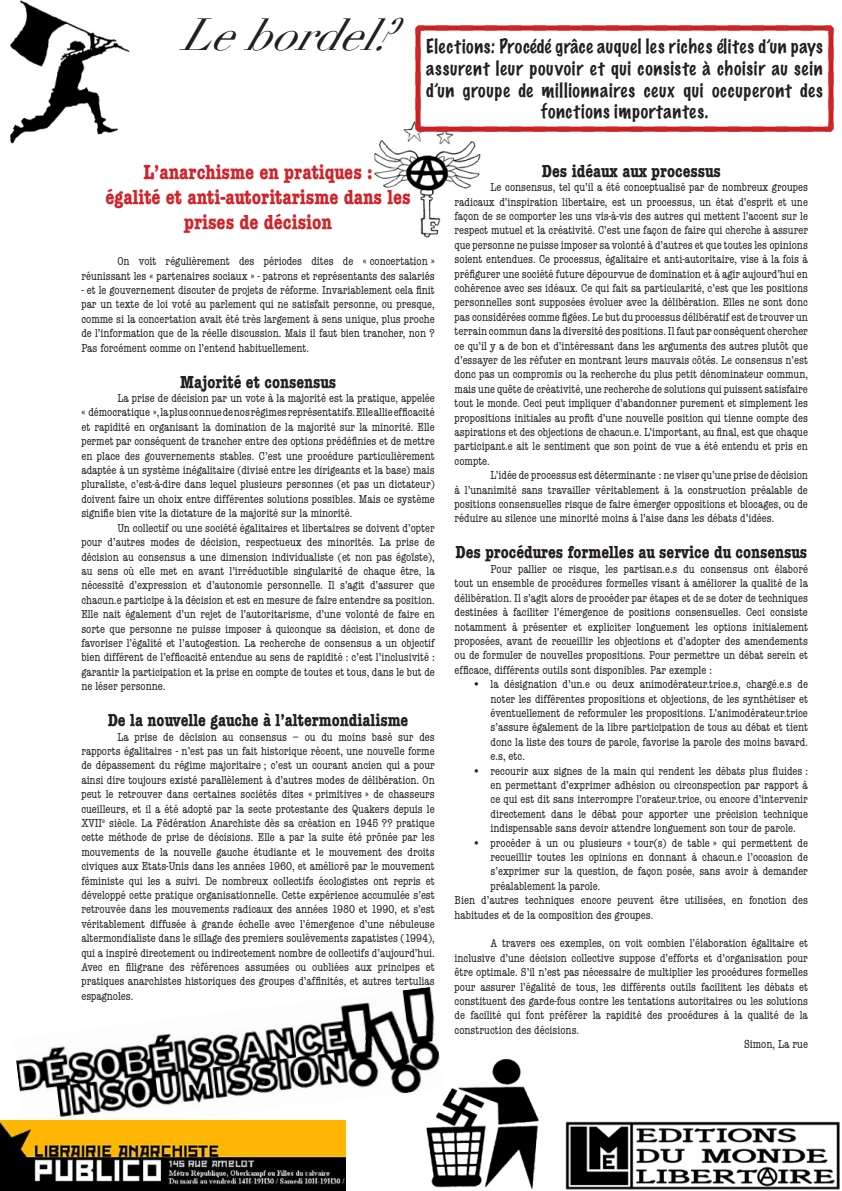
<style>
.page{position:relative;width:842px;height:1191px;background:#fff}
.page>*{position:absolute;margin:0;border:0;box-sizing:border-box;transform-origin:0 0}
.t1{font:italic 44px "Didot";color:#231f20}
.t2{font:700 condensed 21px/25.2px "American Typewriter";color:#d1232a;text-align:center}
.t3{font:100 18px/21.6px "Marker Felt";letter-spacing:.04em;color:#231f20;text-align:center}
.t4{font:700 condensed 18px "American Typewriter";color:#231f20}
.t5{font:condensed 12px/14.4px "American Typewriter";color:#231f20;text-align:justify}
</style>
<div class="page">
<img style="left:374px;top:124px;width:107px;height:114px">
<svg style="left:413px;top:25px;width:421px;height:109px"></svg>
<img style="left:565px;top:1121px;width:275px;height:69px">
<img style="left:10px;top:0;width:120px;height:144px">
<img style="left:427px;top:1059px;width:112px;height:130px">
<img style="left:16px;top:987px;width:427px;height:152px">
<img style="left:0;top:1120px;width:346px;height:71px">
<h1 class="t1" style="left:178px;top:8px;width:245px">Lebordel?</h1>
<h3 class="t3" style="left:426px;top:35px;width:398px">Elections: Procédé grâce auquel les riches élites d’un pays assurent leur pouvoir et qui consiste à choisir au sein d’un groupe de millionnaires ceux qui occuperont des fonctions importantes.</h3>
<h2 class="t2" style="left:106px;top:159px;width:306px">L’anarchisme en pratiques :<br>égalité et anti-autoritarisme dans les prises de décision</h2>
<p class="t5" style="left:81px;top:254px;width:355px;text-align:right">On voit régulièrement des périodes dites de « concertation » réunissant les « partenaires sociaux » - patrons et représentants des salariés</p>
<p class="t5" style="left:81px;top:282px;width:355px">- et le gouvernement discuter de projets de réforme. Invariablement cela finit par un texte de loi voté au parlement qui ne satisfait personne, ou presque, comme si la concertation avait été très largement à sens unique, plus proche de l’information que de la réelle discussion. Mais il faut bien trancher, non ?<br>Pas forcément comme on l’entend habituellement.</p>
<h3 class="t4" style="left:180px;top:367px;width:157px">Majorité et consensus</h3>
<p class="t5" style="left:81px;top:390px;width:355px;text-indent:36px">La prise de décision par un vote à la majorité est la pratique, appelée « démocratique », la plus connue de nos régimes représentatifs. Elle allie efficacité et rapidité en organisant la domination de la majorité sur la minorité. Elle permet par conséquent de trancher entre des options prédéfinies et de mettre en place des gouvernements stables. C’est une procédure particulièrement adaptée à un système inégalitaire (divisé entre les dirigeants et la base) mais pluraliste, c’est-à-dire dans lequel plusieurs personnes (et pas un dictateur) doivent faire un choix entre différentes solutions possibles. Mais ce système signifie bien vite la dictature de la majorité sur la minorité.</p>
<p class="t5" style="left:81px;top:520px;width:355px;text-indent:36px">Un collectif ou une société égalitaires et libertaires se doivent d’opter pour d’autres modes de décision, respectueux des minorités. La prise de décision au consensus a une dimension individualiste (et non pas égoïste), au sens où elle met en avant l’irréductible singularité de chaque être, la nécessité d’expression et d’autonomie personnelle. Il s’agit d’assurer que chacun.e participe à la décision et est en mesure de faire entendre sa position.<br>Elle nait également d’un rejet de l’autoritarisme, d’une volonté de faire en sorte que personne ne puisse imposer à quiconque sa décision, et donc de favoriser l’égalité et l’autogestion. La recherche de consensus a un objectif bien différent de l’efficacité entendue au sens de rapidité : c’est l’inclusivité : garantir la participation et la prise en compte de toutes et tous, dans le but de ne léser personne.</p>
<h3 class="t4" style="left:108px;top:706px;width:302px">De la nouvelle gauche à l’altermondialisme</h3>
<p class="t5" style="left:81px;top:729px;width:355px;text-indent:36px">La prise de décision au consensus – ou du moins basé sur des rapports égalitaires - n’est pas un fait historique récent, une nouvelle forme de dépassement du régime majoritaire ; c’est un courant ancien qui a pour ainsi dire toujours existé parallèlement à d’autres modes de délibération. On peut le retrouver dans certaines sociétés dites « primitives » de chasseurs cueilleurs, et il a été adopté par la secte protestante des Quakers depuis le XVII<sup>e</sup> siècle. La Fédération Anarchiste dès sa création en 1945 ?? pratique cette méthode de prise de décisions. Elle a par la suite été prônée par les mouvements de la nouvelle gauche étudiante et le mouvement des droits civiques aux Etats-Unis dans les années 1960, et amélioré par le mouvement féministe qui les a suivi. De nombreux collectifs écologistes ont repris et développé cette pratique organisationnelle. Cette expérience accumulée s’est retrouvée dans les mouvements radicaux des années 1980 et 1990, et s’est véritablement diffusée à grande échelle avec l’émergence d’une nébuleuse altermondialiste dans le sillage des premiers soulèvements zapatistes (1994), qui a inspiré directement ou indirectement nombre de collectifs d’aujourd’hui.<br>Avec en filigrane des références assumées ou oubliées aux principes et pratiques anarchistes historiques des groupes d’affinités, et autres tertulias espagnoles.</p>
<h3 class="t4" style="left:542px;top:156px;width:180px">Des idéaux aux processus</h3>
<p class="t5" style="left:455px;top:180px;width:355px;text-indent:36px">Le consensus, tel qu’il a été conceptualisé par de nombreux groupes radicaux d’inspiration libertaire, est un processus, un état d’esprit et une façon de se comporter les uns vis-à-vis des autres qui mettent l’accent sur le respect mutuel et la créativité. C’est une façon de faire qui cherche à assurer que personne ne puisse imposer sa volonté à d’autres et que toutes les opinions soient entendues. Ce processus, égalitaire et anti-autoritaire, vise à la fois à préfigurer une société future dépourvue de domination et à agir aujourd’hui en cohérence avec ses idéaux. Ce qui fait sa particularité, c’est que les positions personnelles sont supposées évoluer avec la délibération. Elles ne sont donc pas considérées comme figées. Le but du processus délibératif est de trouver un terrain commun dans la diversité des positions. Il faut par conséquent chercher ce qu’il y a de bon et d’intéressant dans les arguments des autres plutôt que d’essayer de les réfuter en montrant leurs mauvais côtés. Le consensus n’est donc pas un compromis ou la recherche du plus petit dénominateur commun, mais une quête de créativité, une recherche de solutions qui puissent satisfaire tout le monde. Ceci peut impliquer d’abandonner purement et simplement les propositions initiales au profit d’une nouvelle position qui tienne compte des aspirations et des objections de chacun.e. L’important, au final, est que chaque participant.e ait le sentiment que son point de vue a été entendu et pris en compte.</p>
<p class="t5" style="left:455px;top:468px;width:355px;text-indent:36px">L’idée de processus est déterminante : ne viser qu’une prise de décision à l’unanimité sans travailler véritablement à la construction préalable de positions consensuelles risque de faire émerger oppositions et blocages, ou de réduire au silence une minorité moins à l’aise dans les débats d’idées.</p>
<h3 class="t4" style="left:456px;top:538px;width:353px">Des procédures formelles au service du consensus</h3>
<p class="t5" style="left:455px;top:561px;width:355px;text-indent:36px">Pour pallier ce risque, les partisan.e.s du consensus ont élaboré tout un ensemble de procédures formelles visant à améliorer la qualité de la délibération. Il s’agit alors de procéder par étapes et de se doter de techniques destinées à faciliter l’émergence de positions consensuelles. Ceci consiste notamment à présenter et expliciter longuement les options initialement proposées, avant de recueillir les objections et d’adopter des amendements ou de formuler de nouvelles propositions. Pour permettre un débat serein et efficace, différents outils sont disponibles. Par exemple :</p>
<p class="t5" style="left:491px;top:676px;width:319px;text-indent:-18px">• la désignation d’un.e ou deux animodérateur.trice.s, chargé.e.s de noter les différentes propositions et objections, de les synthétiser et éventuellement de reformuler les propositions. L’animodérateur.trice s’assure également de la libre participation de tous au débat et tient donc la liste des tours de parole, favorise la parole des moins bavard. e.s, etc.</p>
<p class="t5" style="left:491px;top:763px;width:319px;text-indent:-18px">• recourir aux signes de la main qui rendent les débats plus fluides : en permettant d’exprimer adhésion ou circonspection par rapport à ce qui est dit sans interrompre l’orateur.trice, ou encore d’intervenir directement dans le débat pour apporter une précision technique indispensable sans devoir attendre longuement son tour de parole.</p>
<p class="t5" style="left:473px;top:835px;width:337px">• procéder à un ou plusieurs « tour(s) de table » qui permettent de</p>
<p class="t5" style="left:491px;top:849px;width:319px">recueillir toutes les opinions en donnant à chacun.e l’occasion de</p>
<p class="t5" style="left:491px;top:864px;width:319px">s’exprimer sur la question, de façon posée, sans avoir à demander</p>
<p class="t5" style="left:491px;top:878px;width:111px">préalablement la parole.</p>
<p class="t5" style="left:455px;top:892px;width:355px">Bien d’autres techniques encore peuvent être utilisées, en fonction des</p>
<p class="t5" style="left:455px;top:907px;width:200px">habitudes et de la composition des groupes.</p>
<p class="t5" style="left:491px;top:936px;width:319px">A travers ces exemples, on voit combien l’élaboration égalitaire et</p>
<p class="t5" style="left:455px;top:950px;width:355px">inclusive d’une décision collective suppose d’efforts et d’organisation pour</p>
<p class="t5" style="left:455px;top:964px;width:355px">être optimale. S’il n’est pas nécessaire de multiplier les procédures formelles</p>
<p class="t5" style="left:455px;top:979px;width:355px">pour assurer l’égalité de tous, les différents outils facilitent les débats et</p>
<p class="t5" style="left:455px;top:993px;width:355px">constituent des garde-fous contre les tentations autoritaires ou les solutions</p>
<p class="t5" style="left:455px;top:1008px;width:355px">de facilité qui font préférer la rapidité des procédures à la qualité de la</p>
<p class="t5" style="left:455px;top:1022px;width:126px">construction des décisions.</p>
<p class="t5" style="left:744px;top:1036px;width:65px">Simon, La rue</p>
</div>
